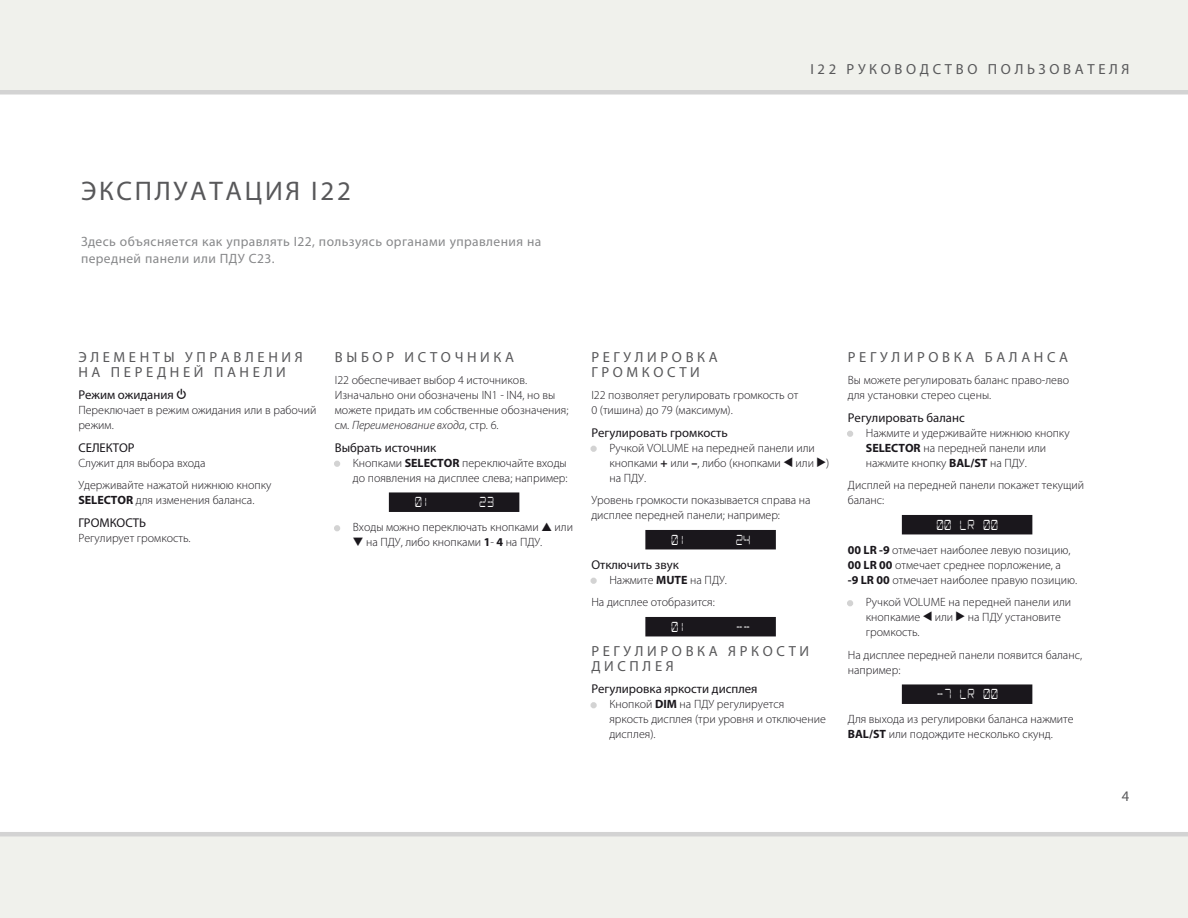
<style>
.page{position:relative;width:1188px;height:918px;background:#fff}
.page>*{position:absolute;margin:0;border:0;box-sizing:border-box;transform-origin:0 0}
.t1{font:27px "Myriad Pro";letter-spacing:.1em;color:#58585a}
.t2{font:14.7px/15px "Myriad Pro";letter-spacing:.25em;color:#58585a}
.t3{font:13.5px/16.2px "Myriad Pro";letter-spacing:.03em;color:#87888a}
.t4{font:13.5px "Starburst";letter-spacing:.1em;color:#fff;scale:.6 1}
.t5{font:12.75px "Myriad Pro";color:#1a171c}
.t6{font:300 12px/15px "Myriad Pro";color:#1a171c}
.s1{font-family:"Hifi Controls"}
.s2{font-weight:700}
.s3{font-style:italic}
.s4{font-size:18px;color:#d3d3d3}
.s5{font-family:"Hifi Controls";font-weight:400}
</style>
<div class="page">
<div style="left:0;top:0;width:1188px;height:94px;background:#f0f1ec"></div>
<div style="left:0;top:832px;width:1188px;height:86px;background:#f0f1ec"></div>
<div style="left:389px;top:492px;width:130px;height:20px;background:#1a171c"></div>
<svg style="left:334px;top:461px;width:6px;height:6px"></svg>
<svg style="left:334px;top:525px;width:6px;height:6px"></svg>
<div style="left:645px;top:530px;width:131px;height:19px;background:#1a171c"></div>
<div style="left:645px;top:617px;width:131px;height:19px;background:#1a171c"></div>
<div style="left:590px;top:446px;width:7px;height:6px;border:3px solid #d3d3d3;border-radius:50%"></div>
<div style="left:590px;top:578px;width:7px;height:6px;border:3px solid #d3d3d3;border-radius:50%"></div>
<div style="left:590px;top:702px;width:7px;height:6px;border:3px solid #d3d3d3;border-radius:50%"></div>
<div style="left:902px;top:515px;width:130px;height:19px;background:#1a171c"></div>
<div style="left:902px;top:684px;width:130px;height:20px;background:#1a171c"></div>
<svg style="left:847px;top:431px;width:6px;height:6px"></svg>
<svg style="left:847px;top:600px;width:6px;height:6px"></svg>
<p class="t2" style="left:810px;top:62px;width:321px">I22 РУКОВОДСТВО ПОЛЬЗОВАТЕЛЯ</p>
<h1 class="t1" style="left:81px;top:175px;width:271px">ЭКСПЛУАТАЦИЯ I22</h1>
<p class="t3" style="left:81px;top:234px;width:462px">Здесь объясняется как управлять I22, пользуясь органами управления на передней панели или ПДУ C23.</p>
<p class="t2" style="left:78px;top:349px;width:226px">ЭЛЕМЕНТЫ УПРАВЛЕНИЯ<br>НА ПЕРЕДНЕЙ ПАНЕЛИ</p>
<p class="t5" style="left:78px;top:387px;width:110px">Режим ожидания <span class="s1">O</span></p>
<p class="t6" style="left:78px;top:403px;width:240px">Переключает в режим ожидания или в рабочий режим.</p>
<p class="t5" style="left:78px;top:440px;width:58px">СЕЛЕКТОР</p>
<p class="t6" style="left:78px;top:452px;width:194px;line-height:22.5px">Служит для выбора входа<br>Удерживайте нажатой нижнюю кнопку</p>
<p class="t6" style="left:78px;top:493px;width:178px"><span class="s2">SELECTOR</span> для изменения баланса.</p>
<p class="t5" style="left:78px;top:515px;width:69px">ГРОМКОСТЬ</p>
<p class="t6" style="left:78px;top:530px;width:114px">Регулирует громкость.</p>
<p class="t2" style="left:335px;top:349px;width:181px">ВЫБОР ИСТОЧНИКА</p>
<p class="t6" style="left:335px;top:373px;width:235px">I22 обеспечивает выбор 4 источников.<br>Изначально они обозначены IN1 - IN4, но вы можете придать им собственные обозначения; см. <span class="s3">Переименование входа</span>, стр. 6.</p>
<p class="t5" style="left:335px;top:440px;width:103px">Выбрать источник</p>
<p class="t6" style="left:335px;top:455px;width:234px;text-align:right"><span class="s4">•</span> Кнопками <span class="s2">SELECTOR</span> переключайте входы до появления на дисплее слева; например:</p>
<p class="t4" style="left:415px;top:495px;width:25px">01</p>
<p class="t4" style="left:479px;top:495px;width:25px">23</p>
<p class="t6" style="left:353px;top:520px;width:222px;text-indent:-18px"><span class="s4">•</span> Входы можно переключать кнопками <span class="s5">A</span> или<br><span class="s5">V</span> на ПДУ, либо кнопками <span class="s2">1</span>- <span class="s2">4</span> на ПДУ.</p>
<p class="t2" style="left:591px;top:349px;width:128px">РЕГУЛИРОВКА<br>ГРОМКОСТИ</p>
<p class="t6" style="left:591px;top:388px;width:208px">I22 позволяет регулировать громкость от<br>0 (тишина) до 79 (максимум).</p>
<p class="t5" style="left:591px;top:425px;width:138px">Регулировать громкость</p>
<p class="t6" style="left:609px;top:440px;width:221px;text-indent:-18px"><span class="s4">•</span> Ручкой VOLUME на передней панели или кнопками <span class="s2">+</span> или <span class="s2">–</span>, либо (кнопками <span class="s5">&lt;</span> или <span class="s5">&gt;</span>) на ПДУ.</p>
<p class="t6" style="left:591px;top:493px;width:221px">Уровень громкости показывается справа на дисплее передней панели; например:</p>
<p class="t4" style="left:671px;top:532px;width:25px">01</p>
<p class="t4" style="left:736px;top:532px;width:25px">24</p>
<p class="t5" style="left:591px;top:557px;width:89px">Отключить звук</p>
<p class="t6" style="left:591px;top:569px;width:137px;line-height:22.5px"><span class="s4">•</span> Нажмите <span class="s2">MUTE</span> на ПДУ.<br>На дисплее отобразится:</p>
<p class="t4" style="left:671px;top:619px;width:25px">01</p>
<p class="t4" style="left:736px;top:619px;width:25px">--</p>
<p class="t2" style="left:591px;top:643px;width:219px">РЕГУЛИРОВКА ЯРКОСТИ<br>ДИСПЛЕЯ</p>
<p class="t5" style="left:591px;top:681px;width:168px">Регулировка яркости дисплея</p>
<p class="t6" style="left:609px;top:697px;width:218px;text-indent:-18px"><span class="s4">•</span> Кнопкой <span class="s2">DIM</span> на ПДУ регулируется яркость дисплея (три уровня и отключение дисплея).</p>
<p class="t2" style="left:848px;top:349px;width:222px">РЕГУЛИРОВКА БАЛАНСА</p>
<p class="t6" style="left:848px;top:373px;width:223px">Вы можете регулировать баланс право-лево для установки стерео сцены.</p>
<p class="t5" style="left:848px;top:410px;width:118px">Регулировать баланс</p>
<p class="t6" style="left:866px;top:425px;width:205px;text-indent:-18px"><span class="s4">•</span> Нажмите и удерживайте нижнюю кнопку<br><span class="s2">SELECTOR</span> на передней панели или нажмите кнопку <span class="s2">BAL/ST</span> на ПДУ.</p>
<p class="t6" style="left:848px;top:478px;width:238px">Дисплей на передней панели покажет текущий баланс:</p>
<p class="t4" style="left:937px;top:517px;width:103px">00 LR 00</p>
<p class="t6" style="left:848px;top:542px;width:231px"><span class="s2">00 LR -9</span> отмечает наиболее левую позицию,<br><span class="s2">00 LR 00</span> отмечает среднее порложение, а<br><span class="s2">-9 LR 00</span> отмечает наиболее правую позицию.</p>
<p class="t6" style="left:866px;top:595px;width:207px;text-indent:-18px"><span class="s4">•</span> Ручкой VOLUME на передней панели или кнопкамиe <span class="s5">&lt;</span> или <span class="s5">&gt;</span> на ПДУ установите громкость.</p>
<p class="t6" style="left:848px;top:647px;width:236px">На дисплее передней панели появится баланс, например:</p>
<p class="t4" style="left:937px;top:687px;width:103px">-7 LR 00</p>
<p class="t6" style="left:848px;top:712px;width:227px">Для выхода из регулировки баланса нажмите<br><span class="s2">BAL/ST</span> или подождите несколько скунд.</p>
<p class="t2" style="left:1122px;top:788px;width:9px">4</p>
</div>
